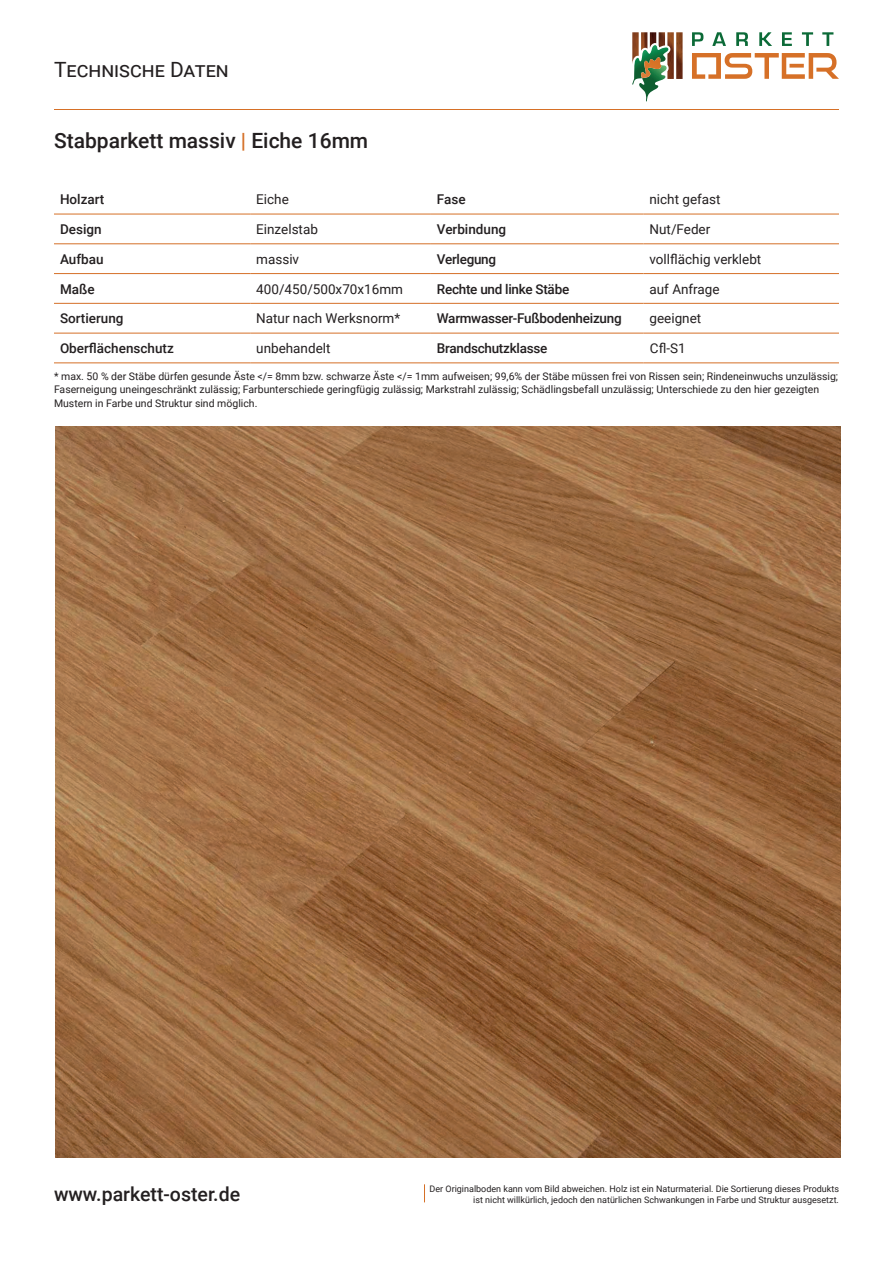
<style>
.page{position:relative;width:893px;height:1263px;background:#fff}
.page>*{position:absolute;margin:0;border:0;box-sizing:border-box;transform-origin:0 0}
.t1{font:500 21px "Roboto";color:#231f20}
.t2{font:21px "Roboto";color:#231f20}
.t3{font:500 19.5px "Roboto";color:#231f20}
.t4{font:13.5px "Roboto";color:#231f20}
.t5{font:500 13.5px "Roboto";letter-spacing:-.02em;color:#231f20}
.t6{font:500 13.5px "Roboto";color:#231f20}
.t7{font:10.5px/13.5px "Roboto";color:#231f20}
.t8{font:9px/10.8px "Roboto";color:#231f20;text-align:right}
.s1{color:#d57027}
</style>
<div class="page">
<img style="left:632px;top:32px;width:51px;height:47px">
<svg style="left:692px;top:32px;width:11px;height:14px"></svg>
<svg style="left:712px;top:32px;width:14px;height:14px"></svg>
<svg style="left:736px;top:32px;width:12px;height:14px"></svg>
<svg style="left:759px;top:32px;width:13px;height:14px"></svg>
<svg style="left:782px;top:32px;width:10px;height:14px"></svg>
<svg style="left:802px;top:32px;width:11px;height:14px"></svg>
<svg style="left:822px;top:32px;width:11px;height:14px"></svg>
<svg style="left:692px;top:53px;width:147px;height:26px"></svg>
<svg style="left:632px;top:45px;width:37px;height:57px"></svg>
<hr style="left:54px;top:109px;width:785px;height:1px;background:#d67027">
<svg style="left:424px;top:1184px;width:1px;height:18px"></svg>
<img style="left:55px;top:427px;width:785px;height:731px">
<hr style="left:54px;top:214px;width:196px;height:1px;background:#d57027">
<hr style="left:250px;top:214px;width:181px;height:1px;background:#d57027">
<hr style="left:431px;top:214px;width:212px;height:1px;background:#d57027">
<hr style="left:643px;top:214px;width:196px;height:1px;background:#d57027">
<hr style="left:54px;top:244px;width:196px;height:1px;background:#d57027">
<hr style="left:250px;top:244px;width:181px;height:1px;background:#d57027">
<hr style="left:431px;top:244px;width:212px;height:1px;background:#d57027">
<hr style="left:643px;top:244px;width:196px;height:1px;background:#d57027">
<hr style="left:54px;top:273px;width:196px;height:1px;background:#d57027">
<hr style="left:250px;top:273px;width:181px;height:1px;background:#d57027">
<hr style="left:431px;top:273px;width:212px;height:1px;background:#d57027">
<hr style="left:643px;top:273px;width:196px;height:1px;background:#d57027">
<hr style="left:431px;top:333px;width:212px;height:1px;background:#d57027">
<hr style="left:643px;top:333px;width:196px;height:1px;background:#d57027">
<hr style="left:54px;top:363px;width:196px;height:1px;background:#d57027">
<hr style="left:250px;top:363px;width:181px;height:1px;background:#d57027">
<hr style="left:431px;top:363px;width:212px;height:1px;background:#d57027">
<hr style="left:643px;top:363px;width:196px;height:1px;background:#d57027">
<hr style="left:54px;top:303px;width:196px;height:1px;background:#d57027">
<hr style="left:250px;top:303px;width:181px;height:1px;background:#d57027">
<hr style="left:431px;top:303px;width:212px;height:1px;background:#d57027">
<hr style="left:643px;top:303px;width:196px;height:1px;background:#d57027">
<hr style="left:54px;top:333px;width:196px;height:1px;background:#d57027">
<hr style="left:250px;top:333px;width:181px;height:1px;background:#d57027">
<h1 class="t2" style="left:54px;top:55px;width:176px">Technische Daten</h1>
<h1 class="t1" style="left:54px;top:125px;width:316px">Stabparkett massiv <span class="s1">|</span> Eiche 16mm</h1>
<p class="t6" style="left:60px;top:190px;width:46px">Holzart</p>
<p class="t4" style="left:256px;top:190px;width:34px">Eiche</p>
<p class="t5" style="left:437px;top:190px;width:30px">Fase</p>
<p class="t4" style="left:649px;top:190px;width:73px">nicht gefast</p>
<p class="t5" style="left:60px;top:220px;width:43px">Design</p>
<p class="t4" style="left:256px;top:220px;width:63px">Einzelstab</p>
<p class="t6" style="left:437px;top:220px;width:71px">Verbindung</p>
<p class="t4" style="left:649px;top:220px;width:62px">Nut/Feder</p>
<p class="t5" style="left:60px;top:249px;width:45px">Aufbau</p>
<p class="t4" style="left:256px;top:249px;width:44px">massiv</p>
<p class="t5" style="left:437px;top:249px;width:61px">Verlegung</p>
<p class="t4" style="left:649px;top:249px;width:113px">vollflächig verklebt</p>
<p class="t5" style="left:60px;top:279px;width:36px">Maße</p>
<p class="t4" style="left:256px;top:279px;width:148px">400/450/500x70x16mm</p>
<p class="t5" style="left:437px;top:279px;width:134px">Rechte und linke Stäbe</p>
<p class="t4" style="left:649px;top:279px;width:72px">auf Anfrage</p>
<p class="t6" style="left:60px;top:309px;width:65px">Sortierung</p>
<p class="t4" style="left:256px;top:309px;width:146px">Natur nach Werksnorm*</p>
<p class="t5" style="left:437px;top:309px;width:186px">Warmwasser-Fußbodenheizung</p>
<p class="t4" style="left:649px;top:309px;width:53px">geeignet</p>
<p class="t6" style="left:60px;top:339px;width:115px">Oberflächenschutz</p>
<p class="t4" style="left:256px;top:339px;width:76px">unbehandelt</p>
<p class="t5" style="left:437px;top:339px;width:112px">Brandschutzklasse</p>
<p class="t4" style="left:650px;top:339px;width:37px">Cfl-S1</p>
<p class="t7" style="left:54px;top:369px;width:786px">* max. 50 % der Stäbe dürfen gesunde Äste &lt;/= 8mm bzw. schwarze Äste &lt;/= 1mm aufweisen; 99,6% der Stäbe müssen frei von Rissen sein; Rindeneinwuchs unzulässig;<br>Faserneigung uneingeschränkt zulässig; Farbunterschiede geringfügig zulässig; Markstrahl zulässig; Schädlingsbefall unzulässig; Unterschiede zu den hier gezeigten<br>Mustern in Farbe und Struktur sind möglich.</p>
<h2 class="t3" style="left:54px;top:1180px;width:188px">www.parkett-oster.de</h2>
<p class="t8" style="left:430px;top:1183px;width:411px">Der Originalboden kann vom Bild abweichen. Holz ist ein Naturmaterial. Die Sortierung dieses Produkts ist nicht willkürlich, jedoch den natürlichen Schwankungen in Farbe und Struktur ausgesetzt.</p>
</div>
